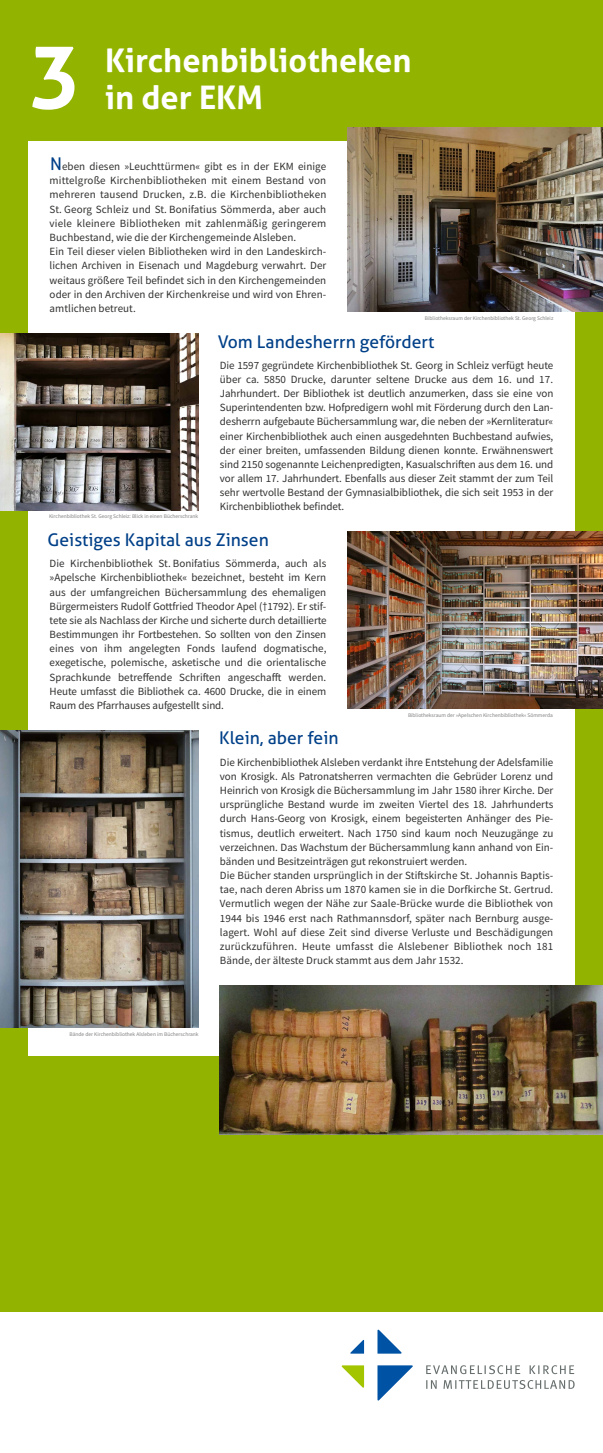
<style>
.page{position:relative;width:603px;height:1453px;background:#fff}
.page>*{position:absolute;margin:0;border:0;box-sizing:border-box;transform-origin:0 0}
.t1{font:700 87.5px "Aller";color:#fff}
.t2{font:700 32.5px "Aller";color:#fff}
.t3{font:17.5px "Aller";color:#004088}
.t4{font:11px/14.2px "Source Sans Pro";letter-spacing:.005em;color:#30312f}
.t5{font:5.5px "Source Sans Pro";color:#808281}
</style>
<div class="page">
<div style="left:0;top:0;width:602px;height:1311px;background:#92b400"></div>
<svg style="left:341px;top:1329px;width:72px;height:72px"></svg>
<svg style="left:426px;top:1365px;width:148px;height:24px"></svg>
<div style="left:28px;top:142px;width:546px;height:914px;background:#fff"></div>
<img style="left:220px;top:985px;width:382px;height:149px">
<img style="left:0;top:730px;width:198px;height:298px">
<img style="left:347px;top:128px;width:255px;height:184px">
<img style="left:0;top:333px;width:198px;height:177px">
<img style="left:347px;top:531px;width:255px;height:178px">
<h1 class="t1" style="left:29px;top:19px;width:54px">3</h1>
<h2 class="t2" style="left:105px;top:40px;width:308px">Kirchenbibliotheken</h2>
<h2 class="t2" style="left:105px;top:78px;width:159px">in der EKM</h2>
<h3 class="t3" style="left:50px;top:153px;width:13px">N</h3>
<p class="t4" style="left:50px;top:159px;width:278px;text-indent:12px">eben diesen »Leuchttürmen« gibt es in der EKM einige mittelgroße Kirchenbibliotheken mit einem Bestand von mehreren tausend Drucken, z.B. die Kirchenbibliotheken St. Georg Schleiz und St. Bonifatius Sömmerda, aber auch viele kleinere Bibliotheken mit zahlenmäßig geringerem Buchbestand, wie die der Kirchengemeinde Alsleben.<br>Ein Teil dieser vielen Bibliotheken wird in den Landeskirch&shy;lichen Archiven in Eisenach und Magdeburg verwahrt. Der weitaus größere Teil befindet sich in den Kirchengemeinden oder in den Archiven der Kirchenkreise und wird von Ehren&shy;amtlichen betreut.</p>
<p class="t5" style="left:425px;top:315px;width:130px">Bibliotheksraum der Kirchenbibliothek St. Georg Schleiz</p>
<h3 class="t3" style="left:218px;top:331px;width:218px">Vom Landesherrn gefördert</h3>
<p class="t5" style="left:49px;top:513px;width:150px">Kirchenbibliothek St. Georg Schleiz: Blick in einen Bücherschrank</p>
<p class="t4" style="left:220px;top:358px;width:335px;text-align:justify">Die 1597 gegründete Kirchenbibliothek St. Georg in Schleiz verfügt heute über ca. 5850 Drucke, darunter seltene Drucke aus dem 16. und 17.<br>Jahrhundert. Der Bibliothek ist deutlich anzumerken, dass sie eine von Superintendenten bzw. Hofpredigern wohl mit Förderung durch den Lan&shy;desherrn aufgebaute Büchersammlung war, die neben der »Kernliteratur« einer Kirchenbibliothek auch einen ausgedehnten Buchbestand aufwies, der einer breiten, umfassenden Bildung dienen konnte. Erwähnenswert sind 2150 sogenannte Leichenpredigten, Kasualschriften aus dem 16. und vor allem 17. Jahrhundert. Ebenfalls aus dieser Zeit stammt der zum Teil sehr wertvolle Bestand der Gymnasialbibliothek, die sich seit 1953 in der Kirchenbibliothek befindet.</p>
<h3 class="t3" style="left:48px;top:529px;width:222px">Geistiges Kapital aus Zinsen</h3>
<p class="t4" style="left:50px;top:556px;width:278px;text-align:justify">Die Kirchenbibliothek St. Bonifatius Sömmerda, auch als »Apelsche Kirchenbibliothek« bezeichnet, besteht im Kern aus der umfangreichen Büchersammlung des ehemaligen Bürgermeisters Rudolf Gottfried Theodor Apel (†1792). Er stif&shy;tete sie als Nachlass der Kirche und sicherte durch detaillierte Bestimmungen ihr Fortbestehen. So sollten von den Zinsen eines von ihm angelegten Fonds laufend dogmatische, exegetische, polemische, asketische und die orientalische Sprachkunde betreffende Schriften angeschafft werden.<br>Heute umfasst die Bibliothek ca. 4600 Drucke, die in einem Raum des Pfarrhauses aufgestellt sind.</p>
<h3 class="t3" style="left:219px;top:727px;width:121px">Klein, aber fein</h3>
<p class="t5" style="left:408px;top:711px;width:146px">Bibliotheksraum der »Apelschen Kirchenbibliothek« Sömmerda</p>
<p class="t4" style="left:220px;top:755px;width:335px">Die Kirchenbibliothek Alsleben verdankt ihre Entstehung der Adelsfamilie von Krosigk. Als Patronatsherren vermachten die Gebrüder Lorenz und Heinrich von Krosigk die Büchersammlung im Jahr 1580 ihrer Kirche. Der ursprüngliche Bestand wurde im zweiten Viertel des 18. Jahrhunderts durch Hans-Georg von Krosigk, einem begeisterten Anhänger des Pie&shy;tismus, deutlich erweitert. Nach 1750 sind kaum noch Neuzugänge zu verzeichnen. Das Wachstum der Büchersammlung kann anhand von Ein&shy;bänden und Besitzeinträgen gut rekonstruiert werden.<br>Die Bücher standen ursprünglich in der Stiftskirche St. Johannis Baptis&shy;tae, nach deren Abriss um 1870 kamen sie in die Dorfkirche St. Gertrud.<br>Vermutlich wegen der Nähe zur Saale-Brücke wurde die Bibliothek von 1944 bis 1946 erst nach Rathmannsdorf, später nach Bernburg ausge&shy;lagert. Wohl auf diese Zeit sind diverse Verluste und Beschädigungen zurückzuführen. Heute umfasst die Alslebener Bibliothek noch 181<br>Bände, der älteste Druck stammt aus dem Jahr 1532.</p>
<p class="t5" style="left:69px;top:1030px;width:130px">Bände der Kirchenbibliothek Alsleben im Bücherschrank</p>
</div>
